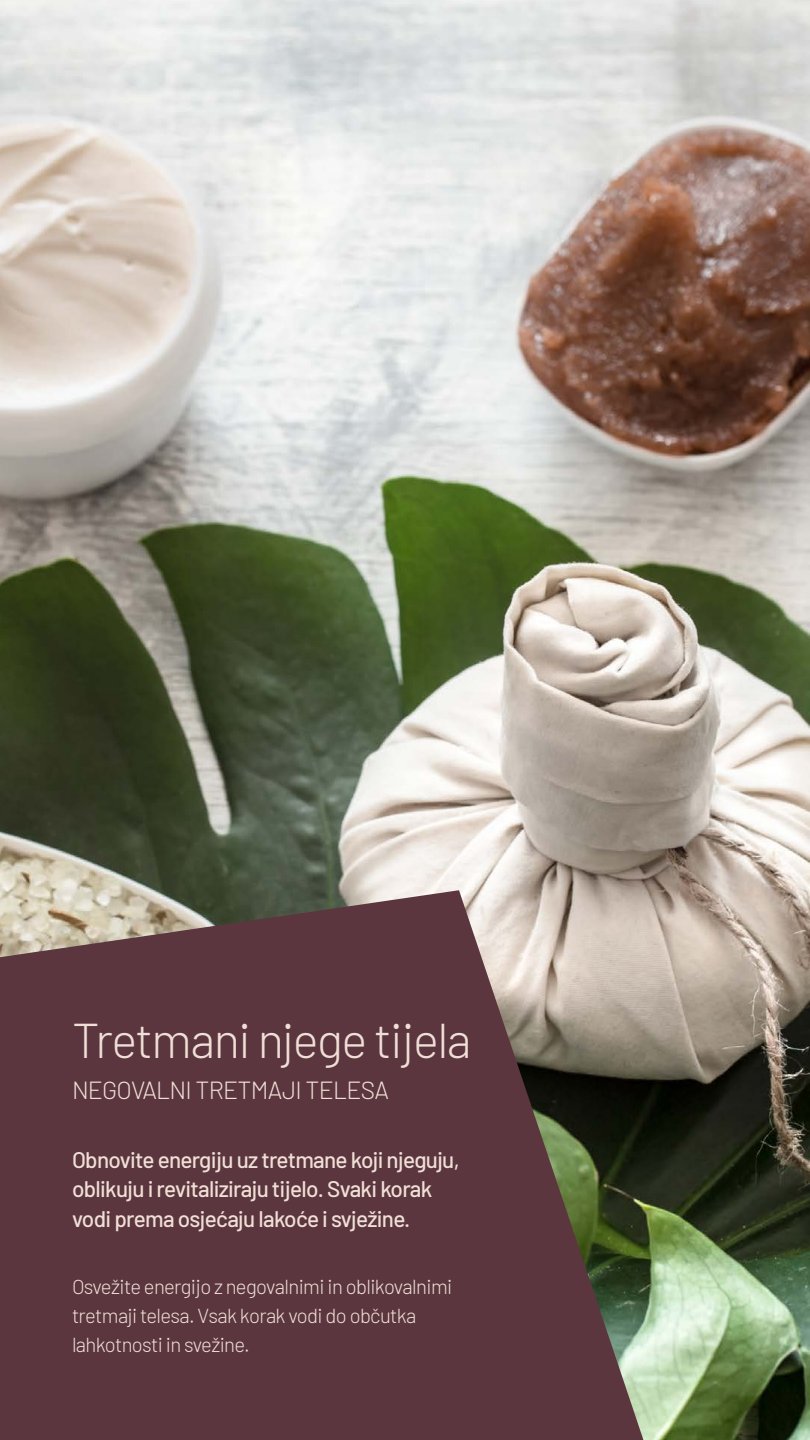
<style>
.page{position:relative;width:810px;height:1440px;background:#fff}
.page>*{position:absolute;margin:0;border:0;box-sizing:border-box;transform-origin:0 0}
.t1{font:300 48.75px "Barlow";letter-spacing:-.03em;color:#f0dfd7}
.t2{font:300 24.75px "Barlow";letter-spacing:-.03em;color:#f0dfd7}
.t3{font:500 22.5px/29.2px "Barlow";letter-spacing:-.03em;color:#f0dfd7}
.t4{font:300 20.25px/29.2px "Barlow";letter-spacing:-.03em;color:#f0dfd7}
</style>
<div class="page">
<img style="left:0;top:0;width:810px;height:1440px">
<svg style="left:0;top:890px;width:643px;height:550px;background:#634548"></svg>
<h1 class="t1" style="left:72px;top:1005px;width:401px">Tretmani njege tijela</h1>
<p class="t2" style="left:72px;top:1072px;width:319px">NEGOVALNI TRETMAJI TELESA</p>
<p class="t3" style="left:72px;top:1144px;width:389px">Obnovite energiju uz tretmane koji njeguju, oblikuju i revitaliziraju tijelo. Svaki korak vodi prema osjećaju lakoće i svježine.</p>
<p class="t4" style="left:72px;top:1270px;width:382px">Osvežite energijo z negovalnimi in oblikovalnimi tretmaji telesa. Vsak korak vodi do občutka lahkotnosti in svežine.</p>
</div>
